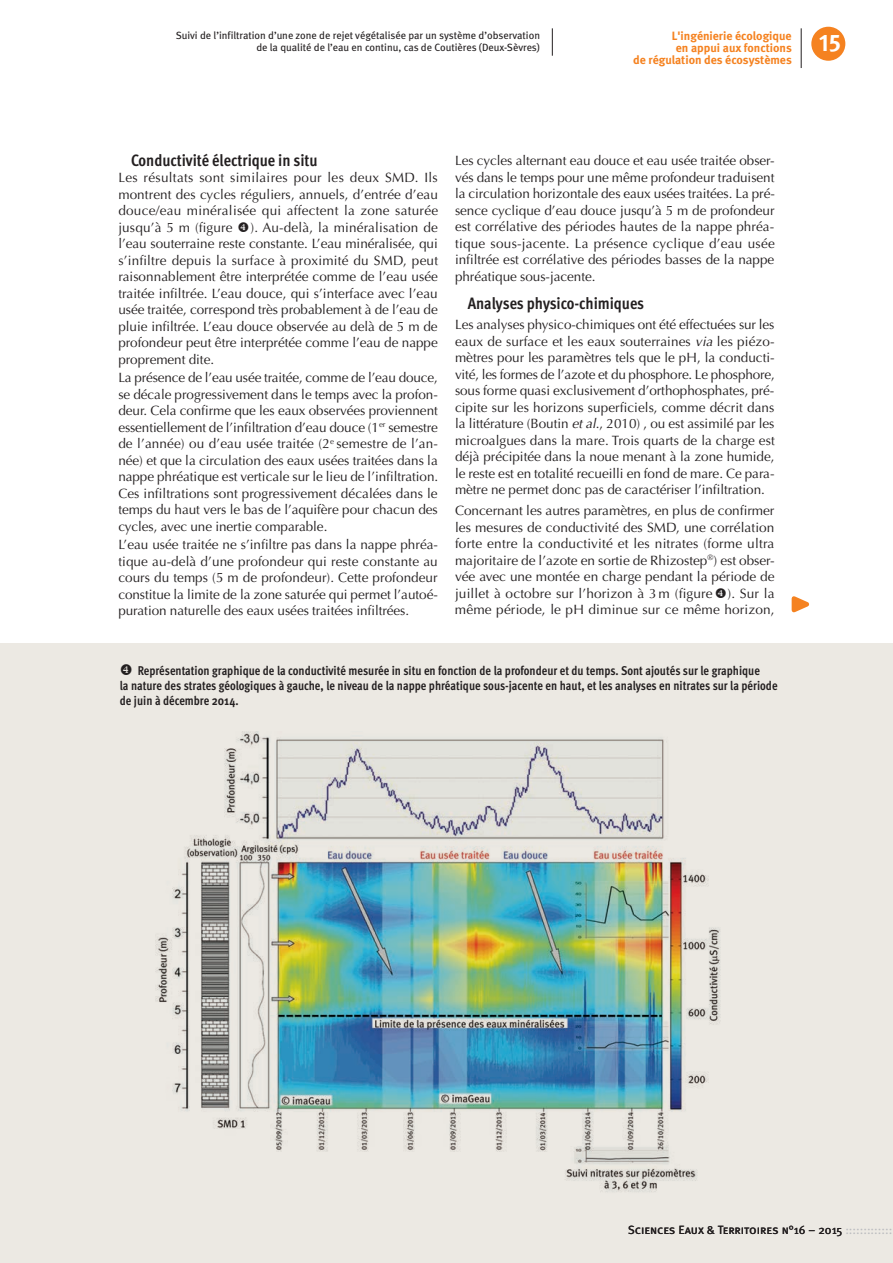
<style>
.page{position:relative;width:893px;height:1263px;background:#fff}
.page>*{position:absolute;margin:0;border:0;box-sizing:border-box;transform-origin:0 0}
.t1{font:24px "Meta Bold Caps Expert";color:#fff}
.t2{font:700 16.5px "Meta Cond OT";color:#231f20}
.t3{font:13.5px/16.5px "Optima";letter-spacing:-.005em;color:#231f20;text-align:justify}
.t4{font:700 12.75px/15px "Meta Cond OT";color:#231f20}
.t5{font:700 12px/12px "Meta";color:#f58220;text-align:right}
.t6{font:12px "Meta Book Caps";letter-spacing:-.005em;color:#231f20}
.t7{font:10.5px/12px "Meta Book LF";color:#231f20;text-align:right}
.s1{font-style:italic}
.s2{color:#bcbdc0}
</style>
<div class="page">
<div style="left:0;top:643px;width:893px;height:620px;background:#ece9e3"></div>
<svg style="left:552px;top:28px;width:1px;height:28px"></svg>
<svg style="left:791px;top:596px;width:19px;height:17px"></svg>
<img style="left:155px;top:731px;width:566px;height:461px">
<div style="left:811px;top:27px;width:34px;height:34px;background:#f58220;border-radius:50%"></div>
<hr style="left:801px;top:28px;width:1px;height:40px;background:#231f20">
<p class="t7" style="left:176px;top:29px;width:366px">Suivi de l’infiltration d’une zone de rejet végétalisée par un système d’observation de la qualité de l’eau en continu, cas de Coutières (Deux-Sèvres)</p>
<p class="t5" style="left:633px;top:29px;width:160px">L'ingénierie écologique<br>en appui aux fonctions<br>de régulation des écosystèmes</p>
<h1 class="t1" style="left:819px;top:28px;width:23px">15</h1>
<p class="t2" style="left:131px;top:149px;width:188px">Conductivité électrique in situ</p>
<p class="t3" style="left:118px;top:170px;width:321px">Les résultats sont similaires pour les deux SMD. Ils montrent des cycles réguliers, annuels, d’entrée d’eau douce/eau minéralisée qui affectent la zone saturée jusqu’à 5 m (figure</p>
<p class="t3" style="left:118px;top:219px;width:321px;text-indent:132px">). Au-delà, la minéralisation de l’eau souterraine reste constante. L’eau minéralisée, qui s’infiltre depuis la surface à proximité du SMD, peut raisonnablement être interprétée comme de l’eau usée traitée infiltrée. L’eau douce, qui s’interface avec l’eau usée traitée, correspond très probablement à de l’eau de pluie infiltrée. L’eau douce observée au delà de 5 m de profondeur peut être interprétée comme l’eau de nappe proprement dite.</p>
<p class="t3" style="left:118px;top:370px;width:321px">La présence de l’eau usée traitée, comme de l’eau douce, se décale progressivement dans le temps avec la profon&shy;deur. Cela confirme que les eaux observées proviennent essentiellement de l’infiltration d’eau douce (1<sup>er</sup> semestre de l’année) ou d’eau usée traitée (2<sup>e</sup> semestre de l’an&shy;née) et que la circulation des eaux usées traitées dans la nappe phréatique est verticale sur le lieu de l’infiltration.<br>Ces infiltrations sont progressivement décalées dans le temps du haut vers le bas de l’aquifère pour chacun des cycles, avec une inertie comparable.</p>
<p class="t3" style="left:118px;top:537px;width:321px">L’eau usée traitée ne s’infiltre pas dans la nappe phréa&shy;tique au-delà d’une profondeur qui reste constante au cours du temps (5 m de profondeur). Cette profondeur constitue la limite de la zone saturée qui permet l’autoé&shy;puration naturelle des eaux usées traitées infiltrées.</p>
<p class="t3" style="left:455px;top:153px;width:321px">Les cycles alternant eau douce et eau usée traitée obser&shy;vés dans le temps pour une même profondeur traduisent la circulation horizontale des eaux usées traitées. La pré&shy;sence cyclique d’eau douce jusqu’à 5 m de profondeur est corrélative des périodes hautes de la nappe phréa&shy;tique sous-jacente. La présence cyclique d’eau usée infiltrée est corrélative des périodes basses de la nappe phréatique sous-jacente.</p>
<p class="t2" style="left:468px;top:292px;width:178px">Analyses physico-chimiques</p>
<p class="t3" style="left:455px;top:317px;width:321px">Les analyses physico-chimiques ont été effectuées sur les eaux de surface et les eaux souterraines <span class="s1">via</span> les piézo&shy;mètres pour les paramètres tels que le pH, la conducti&shy;vité, les formes de l’azote et du phosphore. Le phosphore, sous forme quasi exclusivement d’orthophosphates, pré&shy;cipite sur les horizons superficiels, comme décrit dans la littérature (Boutin <span class="s1">et al</span>., 2010) , ou est assimilé par les microalgues dans la mare. Trois quarts de la charge est déjà précipitée dans la noue menant à la zone humide, le reste est en totalité recueilli en fond de mare. Ce para&shy;mètre ne permet donc pas de caractériser l’infiltration.</p>
<p class="t3" style="left:455px;top:502px;width:321px">Concernant les autres paramètres, en plus de confirmer les mesures de conductivité des SMD, une corrélation forte entre la conductivité et les nitrates (forme ultra majoritaire de l’azote en sortie de Rhizostep<sup>®</sup>) est obser&shy;vée avec une montée en charge pendant la période de juillet à octobre sur l’horizon à 3 m (figure ). Sur la même période, le pH diminue sur ce même horizon,</p>
<p class="t4" style="left:120px;top:663px;width:659px;text-indent:18px">Représentation graphique de la conductivité mesurée in situ en fonction de la profondeur et du temps. Sont ajoutés sur le graphique<br>la nature des strates géologiques à gauche, le niveau de la nappe phréatique sous-jacente en haut, et les analyses en nitrates sur la période de juin à décembre 2014.</p>
<p class="t6" style="left:628px;top:1223px;width:266px">Sciences Eaux &amp; Territoires n°16 – 2015 <span class="s2">:::::::::::::</span></p>
</div>
